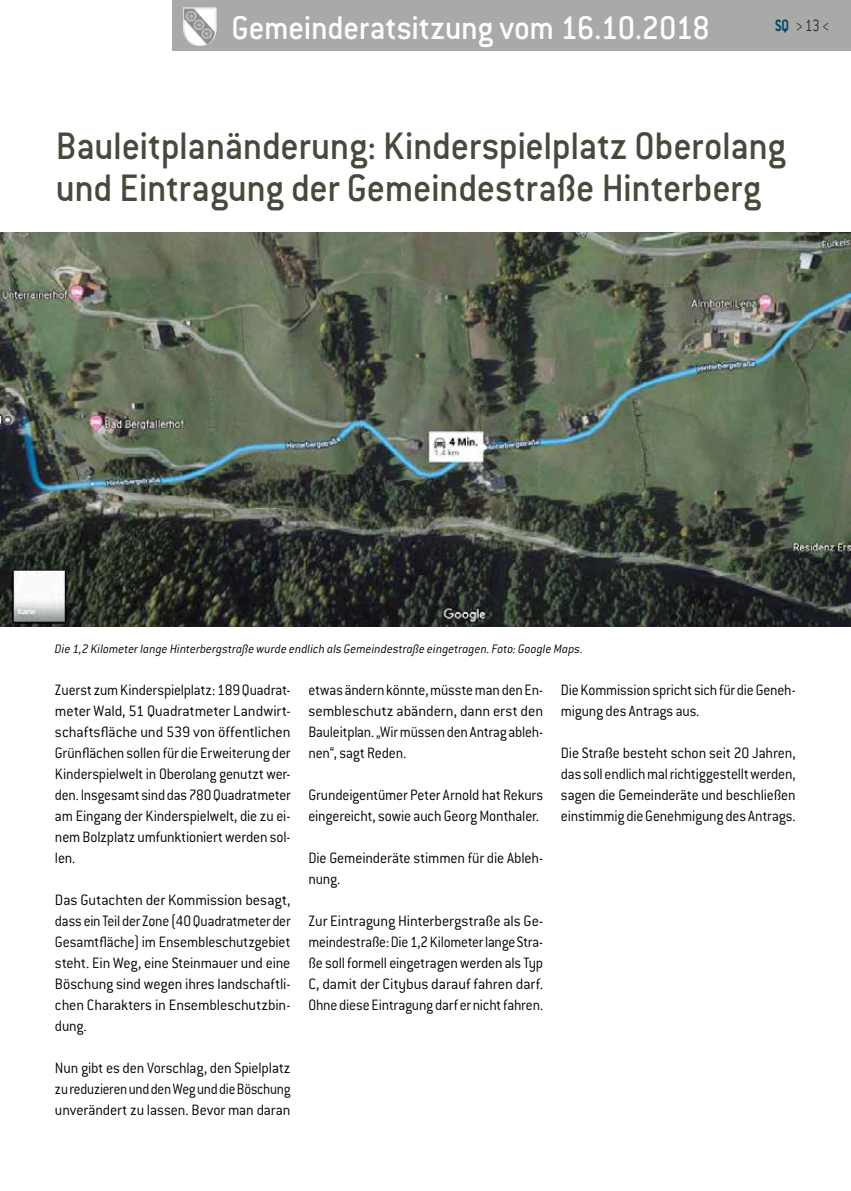
<style>
.page{position:relative;width:851px;height:1191px;background:#fff}
.page>*{position:absolute;margin:0;border:0;box-sizing:border-box;transform-origin:0 0}
.t1{font:500 42px/42px "Conduit ITC";letter-spacing:-.01em;color:#48483c;scale:.95 1}
.t2{font:500 36px "Conduit ITC";letter-spacing:-.01em;color:#fff;scale:.95 1}
.t3{font:300 18px "Conduit ITC";color:#262f23;scale:.8 1}
.t4{font:300 16.5px/21px "Conduit ITC";letter-spacing:-.01em;color:#000;scale:.93 1}
.t5{font:300 16.5px/21px "Conduit ITC";letter-spacing:-.01em;color:#000;text-align:justify;scale:.94 1}
.t6{font:300 16.5px/21px "Conduit ITC";letter-spacing:-.01em;color:#000;text-align:justify}
.t7{font:300 16.5px/21px "Conduit ITC";letter-spacing:-.01em;color:#000;text-align:justify;scale:.96 1}
.t8{font:300 16.5px/21px "Conduit ITC";letter-spacing:-.01em;color:#000;text-align:justify;scale:.92 1}
.t9{font:italic 300 13.5px "Conduit ITC";letter-spacing:.005em;color:#000;scale:.95 1}
.s1{font-weight:700;color:#004962}
</style>
<div class="page">
<div style="left:173px;top:0;width:677px;height:51px;background:#a9a9aa"></div>
<img style="left:183px;top:7px;width:33px;height:39px">
<img style="left:0;top:233px;width:850px;height:393px">
<h2 class="t2" style="left:231px;top:7px;width:505px">Gemeinderatsitzung vom 16.10.2018</h2>
<p class="t3" style="left:775px;top:16px;width:70px"><span class="s1">SQ</span> &gt; 13 &lt;</p>
<h1 class="t1" style="left:56px;top:125px;width:770px">Bauleitplanänderung: Kinderspielplatz Oberolang und Eintragung der Gemeindestraße Hinterberg</h1>
<p class="t9" style="left:55px;top:641px;width:557px">Die 1,2 Kilometer lange Hinterbergstraße wurde endlich als Gemeindestraße eingetragen. Foto: Google Maps.</p>
<p class="t8" style="left:308px;top:679px;width:257px">etwas ändern könnte, müsste man den En&shy;sembleschutz abändern, dann erst den Bauleitplan. „Wir müssen den Antrag ableh&shy;nen“, sagt Reden.</p>
<p class="t4" style="left:308px;top:784px;width:254px">Grundeigentümer Peter Arnold hat Rekurs eingereicht, sowie auch Georg Monthaler.</p>
<p class="t5" style="left:308px;top:847px;width:251px">Die Gemeinderäte stimmen für die Ableh&shy;nung.</p>
<p class="t7" style="left:308px;top:910px;width:246px">Zur Eintragung Hinterbergstraße als Ge&shy;meindestraße: Die 1,2 Kilometer lange Stra&shy;ße soll formell eingetragen werden als Typ C, damit der Citybus darauf fahren darf.<br>Ohne diese Eintragung darf er nicht fahren.</p>
<p class="t4" style="left:55px;top:679px;width:255px;text-align:justify">Zuerst zum Kinderspielplatz: 189 Quadrat&shy;meter Wald, 51 Quadratmeter Landwirt&shy;schaftsfläche und 539 von öffentlichen Grünflächen sollen für die Erweiterung der Kinderspielwelt in Oberolang genutzt wer&shy;den. Insgesamt sind das 780 Quadratmeter am Eingang der Kinderspielwelt, die zu ei&shy;nem Bolzplatz umfunktioniert werden sol&shy;len.</p>
<p class="t6" style="left:55px;top:889px;width:237px">Das Gutachten der Kommission besagt, dass ein Teil der Zone (40 Quadratmeter der Gesamtfläche) im Ensembleschutzgebiet steht. Ein Weg, eine Steinmauer und eine Böschung sind wegen ihres landschaftli&shy;chen Charakters in Ensembleschutzbin&shy;dung.</p>
<p class="t5" style="left:55px;top:1057px;width:252px">Nun gibt es den Vorschlag, den Spielplatz zu reduzieren und den Weg und die Böschung unverändert zu lassen. Bevor man daran</p>
<p class="t4" style="left:561px;top:679px;width:254px">Die Kommission spricht sich für die Geneh&shy;migung des Antrags aus.</p>
<p class="t5" style="left:561px;top:742px;width:251px">Die Straße besteht schon seit 20 Jahren, das soll endlich mal richtiggestellt werden, sagen die Gemeinderäte und beschließen einstimmig die Genehmigung des Antrags.</p>
</div>
